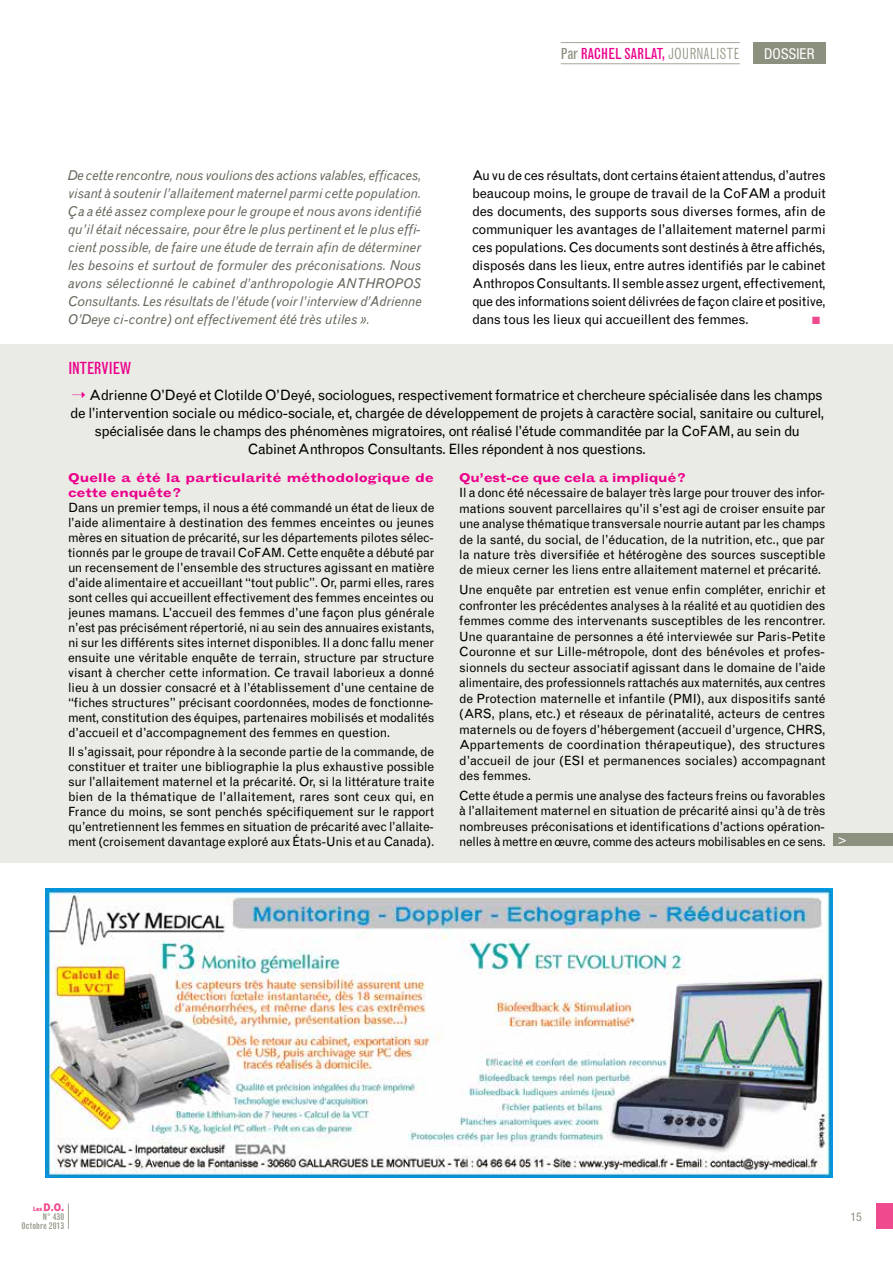
<style>
.page{position:relative;width:893px;height:1263px;background:#fff}
.page>*{position:absolute;margin:0;border:0;box-sizing:border-box;transform-origin:0 0}
.t1{font:condensed 16.5px "Grotesque";letter-spacing:-.03em;color:#ec008c}
.t2{font:condensed 15px "Grotesque";letter-spacing:-.02em;color:#ec008c}
.t3{font:condensed 15px "Helvetica Neue";letter-spacing:.01em;color:#fff}
.t4{font:14.25px "Grotesque";letter-spacing:-.03em;color:#000}
.t5{font:italic 13.5px/18px "Grotesque";letter-spacing:-.01em;color:#676a5e;text-align:justify}
.t6{font:13.5px/18px "Grotesque";letter-spacing:-.02em;color:#000;text-align:justify}
.t7{font:13.5px "Grotesque";color:#fff}
.t8{font:12.75px/15px "Grotesque";letter-spacing:-.015em;color:#000;text-align:justify}
.t9{font:700 expanded 12.75px/15px "Grotesque";color:#ec008c}
.t10{font:condensed 12px "Helvetica Neue";color:#8c907f}
.t11{font:10.5px "Aller Display";color:#ef4a8d}
.t12{font:condensed 9px/9px "Grotesque";letter-spacing:.01em;color:#8c907f;text-align:right}
.s1{color:#8c907f}
.s2{font-weight:300;color:#8c907f}
.s3{font-size:6px}
</style>
<div class="page">
<div style="left:876px;top:1203px;width:16px;height:26px;background:#ef4a8d"></div>
<div style="left:753px;top:43px;width:72px;height:21px;background:#8c907f"></div>
<svg style="left:68px;top:1203px;width:1px;height:26px"></svg>
<hr style="left:561px;top:42px;width:179px;height:1px;background:#a7a699">
<hr style="left:561px;top:63px;width:179px;height:1px;background:#a7a699">
<img style="left:45px;top:888px;width:787px;height:290px">
<div style="left:0;top:344px;width:892px;height:519px;background:#ebebe5"></div>
<div style="left:833px;top:833px;width:59px;height:13px;background:#8c907f"></div>
<p class="t2" style="left:561px;top:45px;width:181px"><span class="s1">Par</span> RACHEL SARLAT, <span class="s2">JOURNALISTE</span></p>
<p class="t3" style="left:764px;top:45px;width:52px">DOSSIER</p>
<p class="t5" style="left:68px;top:167px;width:355px">De cette rencontre, nous voulions des actions valables, efficaces, visant à soutenir l’allaitement maternel parmi cette population.<br>Ça a été assez complexe pour le groupe et nous avons identifié qu’il était nécessaire, pour être le plus pertinent et le plus effi&shy;cient possible, de faire une étude de terrain afin de déterminer les besoins et surtout de formuler des préconisations. Nous avons sélectionné le cabinet d’anthropologie ANTHROPOS Consultants. Les résultats de l’étude (voir l’interview d’Adrienne O’Deye ci-contre) ont effectivement été très utiles ».</p>
<p class="t6" style="left:472px;top:167px;width:355px">Au vu de ces résultats, dont certains étaient attendus, d’autres beaucoup moins, le groupe de travail de la CoFAM a produit des documents, des supports sous diverses formes, afin de communiquer les avantages de l’allaitement maternel parmi ces populations. Ces documents sont destinés à être affichés, disposés dans les lieux, entre autres identifiés par le cabinet Anthropos Consultants. Il semble assez urgent, effectivement, que des informations soient délivrées de façon claire et positive, dans tous les lieux qui accueillent des femmes.</p>
<p class="t1" style="left:68px;top:358px;width:65px">INTERVIEW</p>
<p class="t4" style="left:89px;top:387px;width:735px">Adrienne O’Deyé et Clotilde O’Deyé, sociologues, respectivement formatrice et chercheure spécialisée dans les champs</p>
<p class="t4" style="left:70px;top:405px;width:756px">de l’intervention sociale ou médico-sociale, et, chargée de développement de projets à caractère social, sanitaire ou culturel,</p>
<p class="t4" style="left:94px;top:423px;width:707px">spécialisée dans le champs des phénomènes migratoires, ont réalisé l’étude commanditée par la CoFAM, au sein du</p>
<p class="t4" style="left:248px;top:441px;width:399px">Cabinet Anthropos Consultants. Elles répondent à nos questions.</p>
<p class="t9" style="left:68px;top:470px;width:368px">Quelle a été la particularité méthodologique de cette enquête?</p>
<p class="t8" style="left:68px;top:500px;width:368px">Dans un premier temps, il nous a été commandé un état de lieux de l’aide alimentaire à destination des femmes enceintes ou jeunes mères en situation de précarité, sur les départements pilotes sélec&shy;tionnés par le groupe de travail CoFAM. Cette enquête a débuté par un recensement de l’ensemble des structures agissant en matière d’aide alimentaire et accueillant “tout public”. Or, parmi elles, rares sont celles qui accueillent effectivement des femmes enceintes ou jeunes mamans. L’accueil des femmes d’une façon plus générale n’est pas précisément répertorié, ni au sein des annuaires existants, ni sur les différents sites internet disponibles. Il a donc fallu mener ensuite une véritable enquête de terrain, structure par structure visant à chercher cette information. Ce travail laborieux a donné lieu à un dossier consacré et à l’établissement d’une centaine de “fiches structures” précisant coordonnées, modes de fonctionne&shy;ment, constitution des équipes, partenaires mobilisés et modalités d’accueil et d’accompagnement des femmes en question.</p>
<p class="t8" style="left:68px;top:744px;width:368px">Il s’agissait, pour répondre à la seconde partie de la commande, de constituer et traiter une bibliographie la plus exhaustive possible sur l’allaitement maternel et la précarité. Or, si la littérature traite bien de la thématique de l’allaitement, rares sont ceux qui, en France du moins, se sont penchés spécifiquement sur le rapport qu’entretiennent les femmes en situation de précarité avec l’allaite&shy;ment (croisement davantage exploré aux États-Unis et au Canada).</p>
<p class="t9" style="left:459px;top:470px;width:228px">Qu’est-ce que cela a impliqué?</p>
<p class="t8" style="left:459px;top:485px;width:368px;line-height:15.5px">Il a donc été nécessaire de balayer très large pour trouver des infor&shy;mations souvent parcellaires qu’il s’est agi de croiser ensuite par une analyse thématique transversale nourrie autant par les champs de la santé, du social, de l’éducation, de la nutrition, etc., que par la nature très diversifiée et hétérogène des sources susceptible de mieux cerner les liens entre allaitement maternel et précarité.</p>
<p class="t8" style="left:459px;top:582px;width:368px;line-height:15.5px">Une enquête par entretien est venue enfin compléter, enrichir et confronter les précédentes analyses à la réalité et au quotidien des femmes comme des intervenants susceptibles de les rencontrer.<br>Une quarantaine de personnes a été interviewée sur Paris-Petite Couronne et sur Lille-métropole, dont des bénévoles et profes&shy;sionnels du secteur associatif agissant dans le domaine de l’aide alimentaire, des professionnels rattachés aux maternités, aux centres de Protection maternelle et infantile (PMI), aux dispositifs santé (ARS, plans, etc.) et réseaux de périnatalité, acteurs de centres maternels ou de foyers d’hébergement (accueil d’urgence, CHRS, Appartements de coordination thérapeutique), des structures d’accueil de jour (ESI et permanences sociales) accompagnant des femmes.</p>
<p class="t8" style="left:459px;top:788px;width:368px;line-height:15.5px">Cette étude a permis une analyse des facteurs freins ou favorables à l’allaitement maternel en situation de précarité ainsi qu’à de très nombreuses préconisations et identifications d’actions opération&shy;nelles à mettre en œuvre, comme des acteurs mobilisables en ce sens.</p>
<p class="t7" style="left:838px;top:832px;width:11px">&gt;</p>
<p class="t11" style="left:33px;top:1201px;width:32px"><span class="s3">Les</span> D.O.</p>
<p class="t12" style="left:22px;top:1212px;width:44px">N° 430<br>Octobre 2013</p>
<p class="t10" style="left:850px;top:1210px;width:13px">15</p>
</div>
